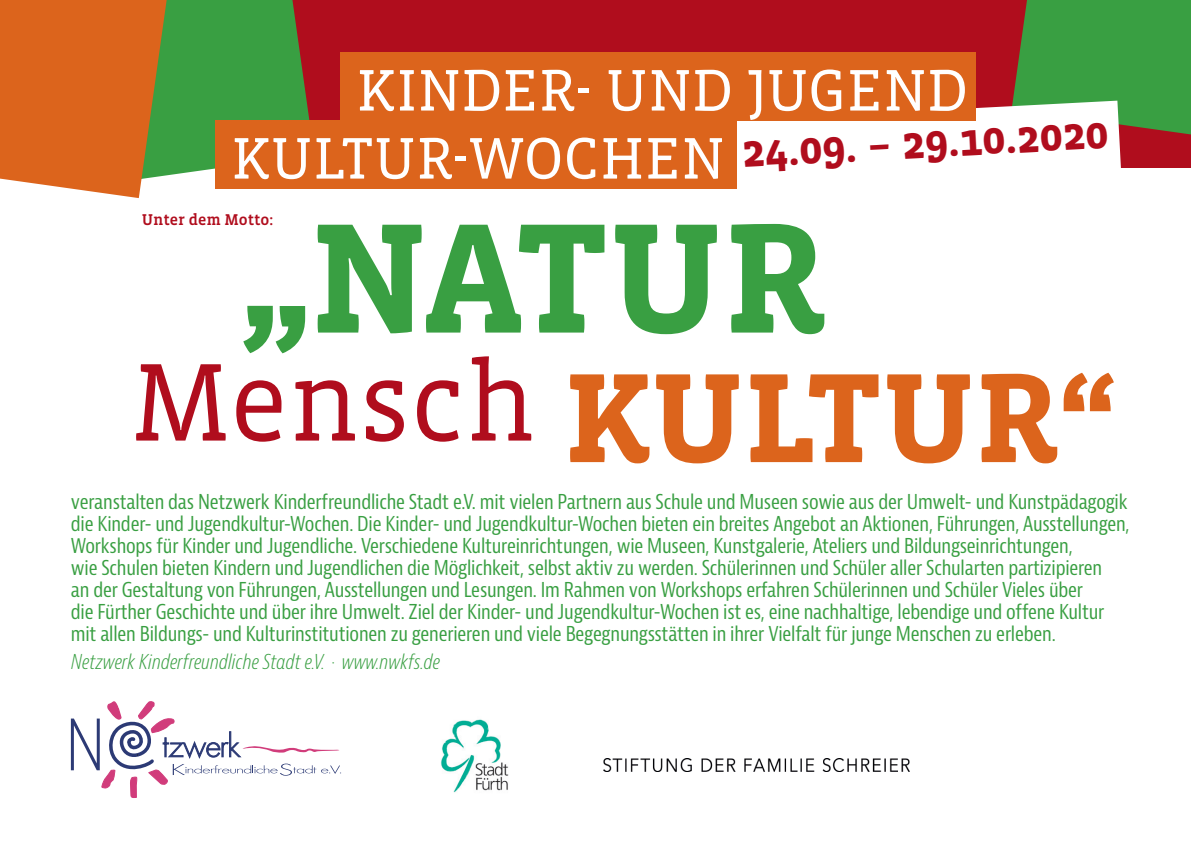
<style>
.page{position:relative;width:1191px;height:842px;background:#fff}
.page>*{position:absolute;margin:0;border:0;box-sizing:border-box;transform-origin:0 0}
.t1{font:700 160px "Vista Slab OTCE";letter-spacing:-.005em;color:#399f42}
.t2{font:700 130px "Vista Slab OTCE";color:#dc641c}
.t3{font:60px "Vista Slab OTCE";color:#fff}
.t4{font:700 46px "Vista Slab OTCE";color:#b00d1d}
.t5{font:condensed 20px/22px "Bernina Sans";letter-spacing:-.01em;color:#399f42}
.t6{font:italic 300 condensed 20px "Bernina Sans";letter-spacing:-.01em;color:#399f42}
.t7{font:500 16px "Vista Slab OTCE";color:#b00d1d}
</style>
<div class="page">
<div style="left:0;top:0;width:1191px;height:167px;background:#b00d1d"></div>
<div style="left:167px;top:1px;width:143px;height:175px;background:#399f42"></div>
<svg style="left:0;top:1px;width:167px;height:197px;background:#d2702b"></svg>
<svg style="left:71px;top:701px;width:270px;height:97px"></svg>
<img style="left:441px;top:719px;width:68px;height:74px">
<img style="left:603px;top:758px;width:307px;height:13px">
<svg style="left:736px;top:1px;width:455px;height:187px"></svg>
<div style="left:215px;top:120px;width:521px;height:69px;background:#dc641c"></div>
<div style="left:340px;top:52px;width:635px;height:68px;background:#dc641c"></div>
<hr style="left:0;top:0;width:1191px;height:1px;background:#fff">
<h3 class="t3" style="left:356px;top:56px;width:613px">KINDER- UND JUGEND</h3>
<h3 class="t3" style="left:231px;top:124px;width:495px">KULTUR-WOCHEN</h3>
<h3 class="t4" style="left:740px;top:125px;width:368px;rotate:-3deg">24.09. – 29.10.2020</h3>
<p class="t7" style="left:142px;top:210px;width:133px">Unter dem Motto:</p>
<h1 class="t1" style="left:239px;top:187px;width:589px">„NATUR</h1>
<h2 class="t2" style="left:130px;top:344px;width:988px"><sup>Mensch</sup> KULTUR“</h2>
<p class="t5" style="left:71px;top:492px;width:1060px">veranstalten das Netzwerk Kinderfreundliche Stadt e.V. mit vielen Partnern aus Schule und Museen sowie aus der Umwelt- und Kunstpädagogik die Kinder- und Jugendkultur-Wochen. Die Kinder- und Jugendkultur-Wochen bieten ein breites Angebot an Aktionen, Führungen, Ausstellungen, Workshops für Kinder und Jugendliche. Verschiedene Kultureinrichtungen, wie Museen, Kunstgalerie, Ateliers und Bildungseinrichtungen,<br>wie Schulen bieten Kindern und Jugendlichen die Möglichkeit, selbst aktiv zu werden. Schülerinnen und Schüler aller Schularten partizipieren<br>an der Gestaltung von Führungen, Ausstellungen und Lesungen. Im Rahmen von Workshops erfahren Schülerinnen und Schüler Vieles über<br>die Fürther Geschichte und über ihre Umwelt. Ziel der Kinder- und Jugendkultur-Wochen ist es, eine nachhaltige, lebendige und offene Kultur mit allen Bildungs- und Kulturinstitutionen zu generieren und viele Begegnungsstätten in ihrer Vielfalt für junge Menschen zu erleben.</p>
<p class="t6" style="left:71px;top:650px;width:370px">Netzwerk Kinderfreundliche Stadt e.V. · www.nwkfs.de</p>
</div>
